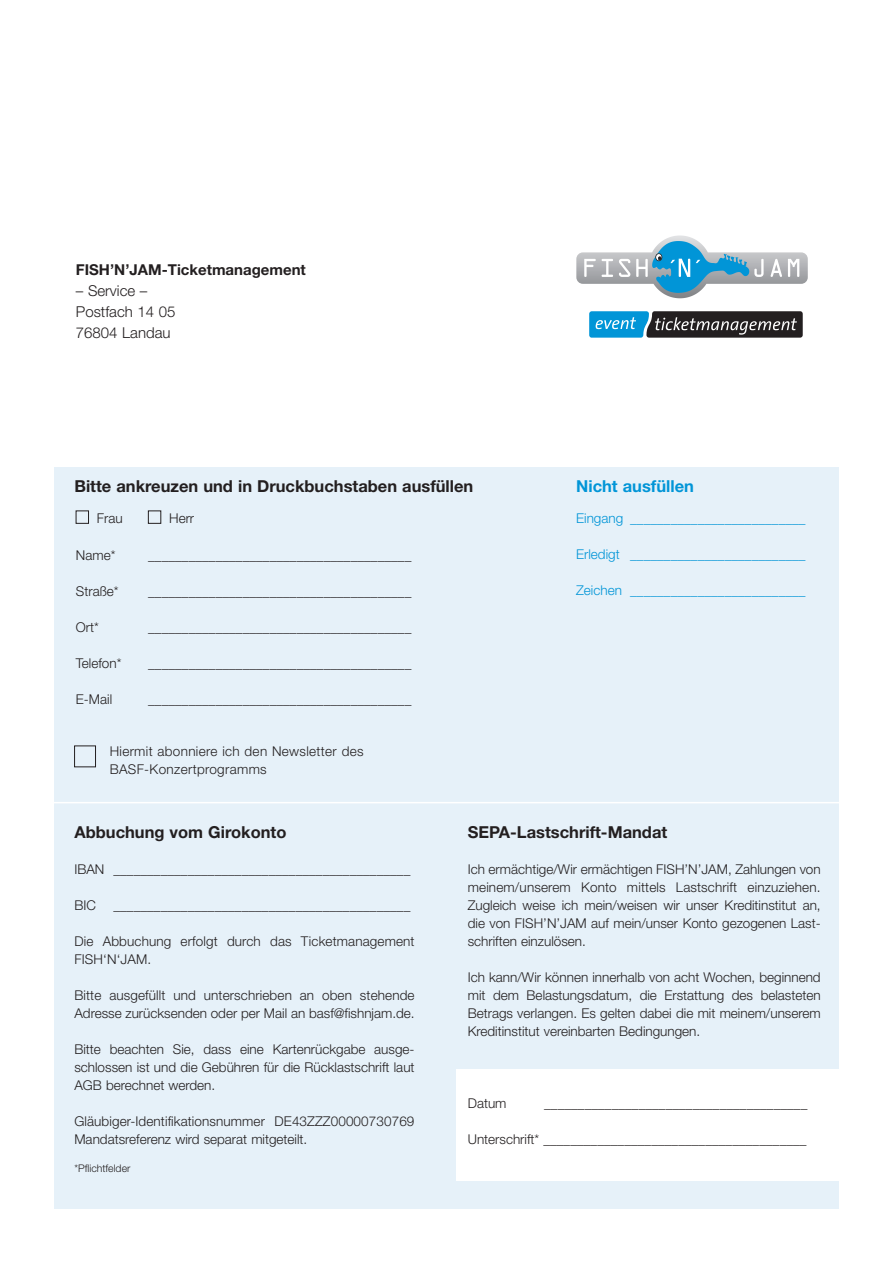
<style>
.page{position:relative;width:893px;height:1263px;background:#fff}
.page>*{position:absolute;margin:0;border:0;box-sizing:border-box;transform-origin:0 0}
.t1{font:700 16.5px "Helvetica Neue LT Pro";color:#231f20}
.t2{font:700 16.5px "Helvetica Neue LT Pro";color:#0195d7}
.t3{font:300 15px "Helvetica Neue LT Pro";color:#231f20}
.t4{font:700 15px "Helvetica Neue LT Pro";color:#231f20}
.t5{font:300 13.5px/18px "Helvetica Neue LT Pro";color:#231f20;text-align:justify}
.t6{font:300 13.5px "Helvetica Neue LT Pro";color:#0195d7}
.t7{font:300 13.5px "Helvetica Neue LT Pro";letter-spacing:.025em;color:#231f20}
.t8{font:300 10.5px "Helvetica Neue LT Pro";color:#231f20}
</style>
<div class="page">
<div style="left:54px;top:468px;width:785px;height:741px;background:#e6f1f9"></div>
<div style="left:457px;top:1069px;width:382px;height:111px;background:#fff"></div>
<img style="left:576px;top:235px;width:232px;height:63px">
<svg style="left:652px;top:241px;width:97px;height:52px"></svg>
<svg style="left:589px;top:311px;width:214px;height:27px"></svg>
<div style="left:76px;top:511px;width:13px;height:12px;border:1px solid #231f20"></div>
<div style="left:148px;top:511px;width:13px;height:12px;border:1px solid #231f20"></div>
<div style="left:74px;top:746px;width:22px;height:21px;border:1px solid #231f20"></div>
<hr style="left:34px;top:802px;width:848px;height:1px;background:#fff">
<p class="t4" style="left:76px;top:260px;width:231px">FISH’N’JAM-Ticketmanagement</p>
<p class="t3" style="left:76px;top:281px;width:73px">– Service –</p>
<p class="t3" style="left:76px;top:302px;width:101px">Postfach 14 05</p>
<p class="t3" style="left:76px;top:323px;width:96px">76804 Landau</p>
<p class="t1" style="left:74px;top:476px;width:400px">Bitte ankreuzen und in Druckbuchstaben ausfüllen</p>
<p class="t5" style="left:97px;top:509px;width:27px">Frau</p>
<p class="t5" style="left:169px;top:509px;width:27px">Herr</p>
<p class="t5" style="left:76px;top:545px;width:41px">Name*</p>
<p class="t5" style="left:148px;top:545px;width:265px">_______________________________________</p>
<p class="t5" style="left:76px;top:581px;width:44px">Straße*</p>
<p class="t5" style="left:148px;top:581px;width:265px">_______________________________________</p>
<p class="t5" style="left:76px;top:617px;width:25px">Ort*</p>
<p class="t5" style="left:148px;top:617px;width:265px">_______________________________________</p>
<p class="t5" style="left:76px;top:653px;width:47px">Telefon*</p>
<p class="t5" style="left:148px;top:653px;width:265px">_______________________________________</p>
<p class="t5" style="left:76px;top:689px;width:38px">E-Mail</p>
<p class="t5" style="left:148px;top:689px;width:265px">_______________________________________</p>
<p class="t7" style="left:110px;top:743px;width:255px">Hiermit abonniere ich den Newsletter des</p>
<p class="t7" style="left:110px;top:761px;width:159px">BASF-Konzertprogramms</p>
<p class="t2" style="left:576px;top:476px;width:119px">Nicht ausfüllen</p>
<p class="t6" style="left:576px;top:510px;width:231px">Eingang __________________________</p>
<p class="t6" style="left:576px;top:546px;width:231px">Erledigt __________________________</p>
<p class="t6" style="left:576px;top:582px;width:231px">Zeichen __________________________</p>
<p class="t1" style="left:74px;top:822px;width:214px">Abbuchung vom Girokonto</p>
<p class="t5" style="left:74px;top:860px;width:338px">IBAN ____________________________________________</p>
<p class="t5" style="left:74px;top:896px;width:23px">BIC</p>
<p class="t5" style="left:113px;top:896px;width:298px">____________________________________________</p>
<p class="t5" style="left:74px;top:932px;width:342px">Die Abbuchung erfolgt durch das Ticketmanagement<br>FISH‘N‘JAM.</p>
<p class="t5" style="left:74px;top:986px;width:342px">Bitte ausgefüllt und unterschrieben an oben stehende<br>Adresse zurücksenden oder per Mail an basf@fishnjam.de.</p>
<p class="t5" style="left:74px;top:1040px;width:342px">Bitte beachten Sie, dass eine Kartenrückgabe ausge&shy;schlossen ist und die Gebühren für die Rücklastschrift laut AGB berechnet werden.</p>
<p class="t5" style="left:74px;top:1112px;width:342px">Gläubiger-Identifikationsnummer DE43ZZZ00000730769<br>Mandatsreferenz wird separat mitgeteilt.</p>
<p class="t8" style="left:74px;top:1161px;width:58px">*Pflichtfelder</p>
<p class="t1" style="left:468px;top:822px;width:201px">SEPA-Lastschrift-Mandat</p>
<p class="t5" style="left:468px;top:860px;width:354px">Ich ermächtige/Wir ermächtigen FISH’N’JAM, Zahlungen von meinem/unserem Konto mittels Lastschrift einzuziehen.<br>Zugleich weise ich mein/weisen wir unser Kreditinstitut an, die von FISH’N’JAM auf mein/unser Konto gezogenen Last&shy;schriften einzulösen.</p>
<p class="t5" style="left:468px;top:968px;width:354px">Ich kann/Wir können innerhalb von acht Wochen, beginnend mit dem Belastungsdatum, die Erstattung des belasteten Betrags verlangen. Es gelten dabei die mit meinem/unserem Kreditinstitut vereinbarten Bedingungen.</p>
<p class="t5" style="left:468px;top:1094px;width:40px">Datum</p>
<p class="t5" style="left:544px;top:1094px;width:265px">_______________________________________</p>
<p class="t5" style="left:468px;top:1130px;width:340px">Unterschrift* _______________________________________</p>
</div>
